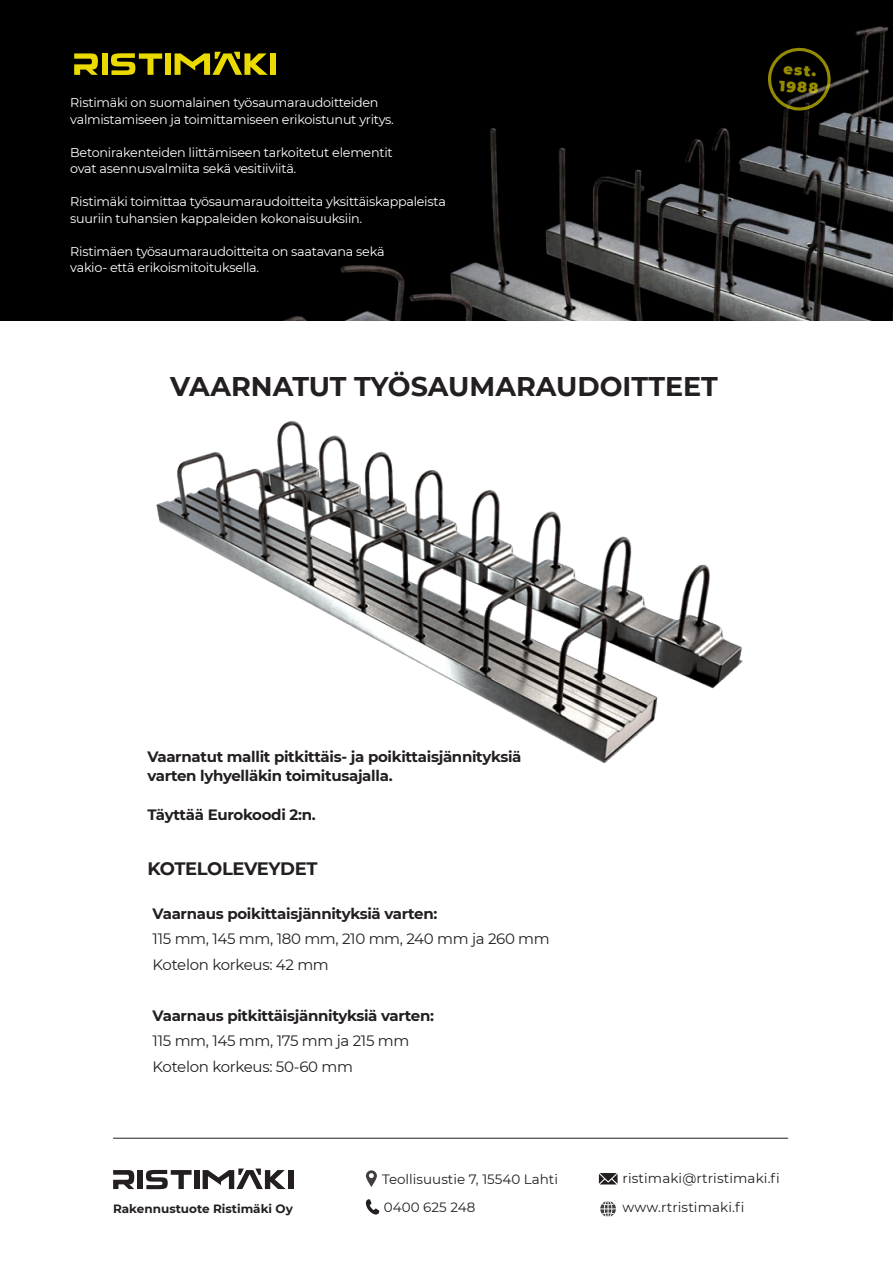
<style>
.page{position:relative;width:893px;height:1263px;background:#fff}
.page>*{position:absolute;margin:0;border:0;box-sizing:border-box;transform-origin:0 0}
.t1{font:700 27px "Montserrat";color:#231f20}
.t2{font:700 18px "Montserrat";letter-spacing:-.025em;color:#231f20}
.t3{font:700 15px/19.5px "Montserrat";letter-spacing:-.02em;color:#231f20}
.t4{font:15px/25.5px "Montserrat";letter-spacing:-.02em;color:#231f20}
.t5{font:900 14.7px/17px "Montserrat";color:#eada01}
.t6{font:13.5px/28.7px "Montserrat";color:#231f20}
.t7{font:12.75px/16.5px "Montserrat";letter-spacing:-.02em;color:#fff}
.t8{font:700 12px "Montserrat";color:#231f20}
</style>
<div class="page">
<img style="left:0;top:0;width:893px;height:320px">
<svg style="left:366px;top:1170px;width:11px;height:17px"></svg>
<svg style="left:366px;top:1199px;width:13px;height:15px"></svg>
<svg style="left:600px;top:1201px;width:16px;height:15px"></svg>
<svg style="left:599px;top:1173px;width:19px;height:11px"></svg>
<svg style="left:113px;top:1170px;width:21px;height:19px"></svg>
<div style="left:138px;top:1170px;width:5px;height:19px;background:#231f20"></div>
<svg style="left:146px;top:1170px;width:46px;height:19px"></svg>
<div style="left:194px;top:1170px;width:5px;height:19px;background:#231f20"></div>
<div style="left:288px;top:1170px;width:5px;height:19px;background:#231f20"></div>
<svg style="left:203px;top:1168px;width:83px;height:21px"></svg>
<hr style="left:113px;top:1138px;width:675px;height:1px;background:#231f20">
<svg style="left:765px;top:45px;width:68px;height:67px"></svg>
<img style="left:156px;top:421px;width:587px;height:342px">
<div style="left:55px;top:38px;width:241px;height:51px;background:#000"></div>
<svg style="left:74px;top:53px;width:24px;height:22px"></svg>
<div style="left:102px;top:53px;width:6px;height:22px;background:#eada01"></div>
<svg style="left:111px;top:53px;width:51px;height:22px"></svg>
<div style="left:165px;top:53px;width:6px;height:22px;background:#eada01"></div>
<div style="left:270px;top:53px;width:6px;height:22px;background:#eada01"></div>
<svg style="left:175px;top:52px;width:93px;height:23px"></svg>
<p class="t7" style="left:70px;top:94px;width:325px">Ristimäki on suomalainen työsaumaraudoitteiden valmistamiseen ja toimittamiseen erikoistunut yritys.</p>
<p class="t7" style="left:70px;top:143px;width:324px">Betonirakenteiden liittämiseen tarkoitetut elementit ovat asennusvalmiita sekä vesitiiviitä.</p>
<p class="t7" style="left:70px;top:193px;width:377px">Ristimäki toimittaa työsaumaraudoitteita yksittäiskappaleista suuriin tuhansien kappaleiden kokonaisuuksiin.</p>
<p class="t7" style="left:70px;top:242px;width:316px">Ristimäen työsaumaraudoitteita on saatavana sekä vakio- että erikoismitoituksella.</p>
<h1 class="t1" style="left:170px;top:367px;width:549px">VAARNATUT TYÖSAUMARAUDOITTEET</h1>
<p class="t5" style="left:781px;top:60px;width:41px;rotate:4deg">est.<br>1988</p>
<p class="t3" style="left:147px;top:746px;width:376px">Vaarnatut mallit pitkittäis- ja poikittaisjännityksiä varten lyhyelläkin toimitusajalla.</p>
<p class="t3" style="left:147px;top:804px;width:170px">Täyttää Eurokoodi 2:n.</p>
<h2 class="t2" style="left:147px;top:856px;width:172px">KOTELOLEVEYDET</h2>
<p class="t3" style="left:153px;top:903px;width:286px">Vaarnaus poikittaisjännityksiä varten:</p>
<p class="t4" style="left:153px;top:925px;width:399px">115 mm, 145 mm, 180 mm, 210 mm, 240 mm ja 260 mm<br>Kotelon korkeus: 42 mm</p>
<p class="t3" style="left:153px;top:1005px;width:283px">Vaarnaus pitkittäisjännityksiä varten:</p>
<p class="t4" style="left:153px;top:1027px;width:258px">115 mm, 145 mm, 175 mm ja 215 mm<br>Kotelon korkeus: 50-60 mm</p>
<p class="t8" style="left:113px;top:1200px;width:181px">Rakennustuote Ristimäki Oy</p>
<p class="t6" style="left:382px;top:1164px;width:178px">Teollisuustie 7, 15540 Lahti<br>0400 625 248</p>
<p class="t6" style="left:623px;top:1164px;width:159px">ristimaki@rtristimaki.fi</p>
<p class="t6" style="left:623px;top:1193px;width:123px">www.rtristimaki.fi</p>
</div>
